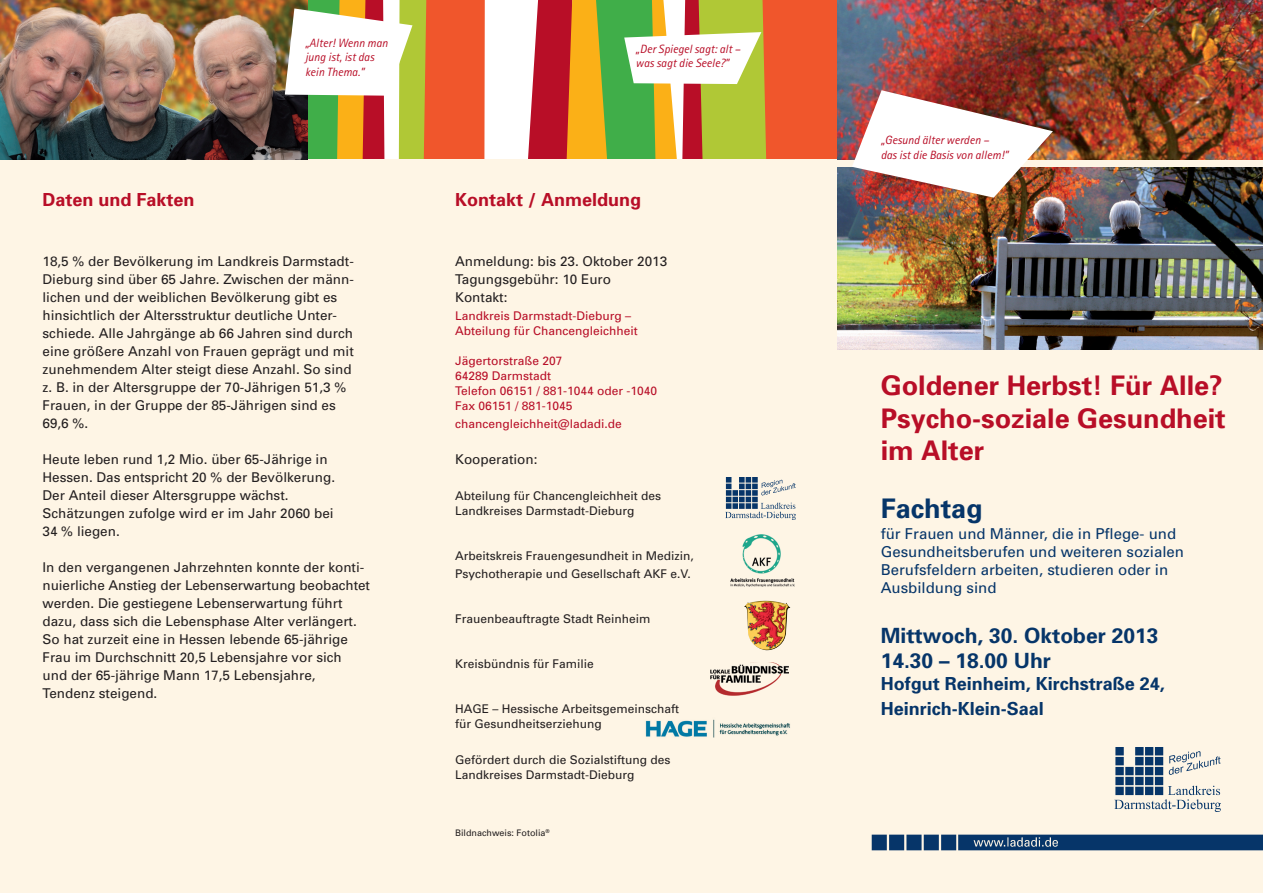
<style>
.page{position:relative;width:1263px;height:893px;background:#fff}
.page>*{position:absolute;margin:0;border:0;box-sizing:border-box;transform-origin:0 0}
.t1{font:700 27px/32.4px "Univers";color:#b80e27;text-align:justify}
.t2{font:700 27px "Univers";color:#063569}
.t3{font:700 21px/25.2px "Univers";color:#063569}
.t4{font:700 18px/25.2px "Univers";color:#063569}
.t5{font:700 18px "Univers";color:#b80e27}
.t6{font:15px/18px "Univers";color:#063569}
.t7{font:13.5px/18px "Univers";color:#231f20}
.t8{font:12px/15px "Univers";color:#231f20}
.t9{font:12px/15px "Univers";color:#b80e27}
.t10{font:italic 12px/14.4px "Rotis Sans Serif";color:#b80e27}
.t11{font:9px "Univers";color:#231f20}
</style>
<div class="page">
<div style="left:0;top:159px;width:1263px;height:734px;background:#fef5e5"></div>
<img style="left:838px;top:168px;width:425px;height:182px">
<img style="left:1114px;top:748px;width:106px;height:64px">
<img style="left:872px;top:834px;width:391px;height:16px">
<img style="left:1053px;top:0;width:210px;height:159px">
<img style="left:0;top:0;width:272px;height:159px">
<svg style="left:272px;top:0;width:213px;height:160px"></svg>
<img style="left:528px;top:0;width:525px;height:205px">
<img style="left:731px;top:535px;width:64px;height:52px">
<img style="left:645px;top:719px;width:145px;height:19px">
<img style="left:725px;top:477px;width:70px;height:43px">
<img style="left:710px;top:662px;width:78px;height:33px">
<img style="left:744px;top:601px;width:47px;height:49px">
<p class="t10" style="left:305px;top:36px;width:84px">„Alter! Wenn man jung ist, ist das kein Thema.”</p>
<p class="t10" style="left:636px;top:42px;width:106px">„Der Spiegel sagt: alt – was sagt die Seele?”</p>
<h3 class="t5" style="left:43px;top:188px;width:154px">Daten und Fakten</h3>
<h3 class="t5" style="left:455px;top:188px;width:188px">Kontakt / Anmeldung</h3>
<p class="t7" style="left:43px;top:252px;width:313px">18,5 % der Bevölkerung im Landkreis Darmstadt-Dieburg sind über 65 Jahre. Zwischen der männ&shy;lichen und der weiblichen Bevölkerung gibt es hinsichtlich der Altersstruktur deutliche Unter&shy;schiede. Alle Jahrgänge ab 66 Jahren sind durch eine größere Anzahl von Frauen geprägt und mit zunehmendem Alter steigt diese Anzahl. So sind z. B. in der Altersgruppe der 70-Jährigen 51,3 % Frauen, in der Gruppe der 85-Jährigen sind es 69,6 %.</p>
<p class="t7" style="left:43px;top:450px;width:294px">Heute leben rund 1,2 Mio. über 65-Jährige in Hessen. Das entspricht 20 % der Bevölkerung.<br>Der Anteil dieser Altersgruppe wächst.<br>Schätzungen zufolge wird er im Jahr 2060 bei 34 % liegen.</p>
<p class="t7" style="left:43px;top:558px;width:329px">In den vergangenen Jahrzehnten konnte der konti&shy;nuierliche Anstieg der Lebenserwartung beobachtet werden. Die gestiegene Lebenserwartung führt dazu, dass sich die Lebensphase Alter verlängert.<br>So hat zurzeit eine in Hessen lebende 65-jährige Frau im Durchschnitt 20,5 Lebensjahre vor sich<br>und der 65-jährige Mann 17,5 Lebensjahre, Tendenz steigend.</p>
<p class="t7" style="left:455px;top:252px;width:214px">Anmeldung: bis 23. Oktober 2013<br>Tagungsgebühr: 10 Euro<br>Kontakt:</p>
<p class="t9" style="left:455px;top:308px;width:184px">Landkreis Darmstadt-Dieburg –<br>Abteilung für Chancengleichheit</p>
<p class="t9" style="left:455px;top:353px;width:204px">Jägertorstraße 207<br>64289 Darmstadt<br>Telefon 06151 / 881-1044 oder -1040<br>Fax 06151 / 881-1045</p>
<p class="t9" style="left:455px;top:416px;width:168px">chancengleichheit@ladadi.de</p>
<p class="t7" style="left:455px;top:450px;width:84px">Kooperation:</p>
<p class="t8" style="left:455px;top:488px;width:208px">Abteilung für Chancengleichheit des<br>Landkreises Darmstadt-Dieburg</p>
<p class="t8" style="left:455px;top:547px;width:240px;line-height:18px">Arbeitskreis Frauengesundheit in Medizin,<br>Psychotherapie und Gesellschaft AKF e.V.</p>
<p class="t8" style="left:455px;top:611px;width:197px">Frauenbeauftragte Stadt Reinheim</p>
<p class="t8" style="left:455px;top:656px;width:140px">Kreisbündnis für Familie</p>
<p class="t8" style="left:455px;top:701px;width:226px">HAGE – Hessische Arbeitsgemeinschaft für Gesundheitserziehung</p>
<p class="t8" style="left:455px;top:752px;width:217px">Gefördert durch die Sozialstiftung des<br>Landkreises Darmstadt-Dieburg</p>
<p class="t11" style="left:455px;top:828px;width:96px">Bildnachweis: Fotolia<sup>®</sup></p>
<p class="t10" style="left:881px;top:133px;width:129px">„Gesund älter werden –<br>das ist die Basis von allem!”</p>
<h1 class="t1" style="left:881px;top:369px;width:347px">Goldener Herbst! Für Alle?<br>Psycho-soziale Gesundheit im Alter</h1>
<h1 class="t2" style="left:881px;top:491px;width:104px">Fachtag</h1>
<p class="t6" style="left:881px;top:524px;width:305px">für Frauen und Männer, die in Pflege- und Gesundheitsberufen und weiteren sozialen Berufsfeldern arbeiten, studieren oder in Ausbildung sind</p>
<h2 class="t3" style="left:881px;top:622px;width:279px">Mittwoch, 30. Oktober 2013<br>14.30 – 18.00 Uhr</h2>
<h3 class="t4" style="left:881px;top:670px;width:286px">Hofgut Reinheim, Kirchstraße 24,<br>Heinrich-Klein-Saal</h3>
</div>
